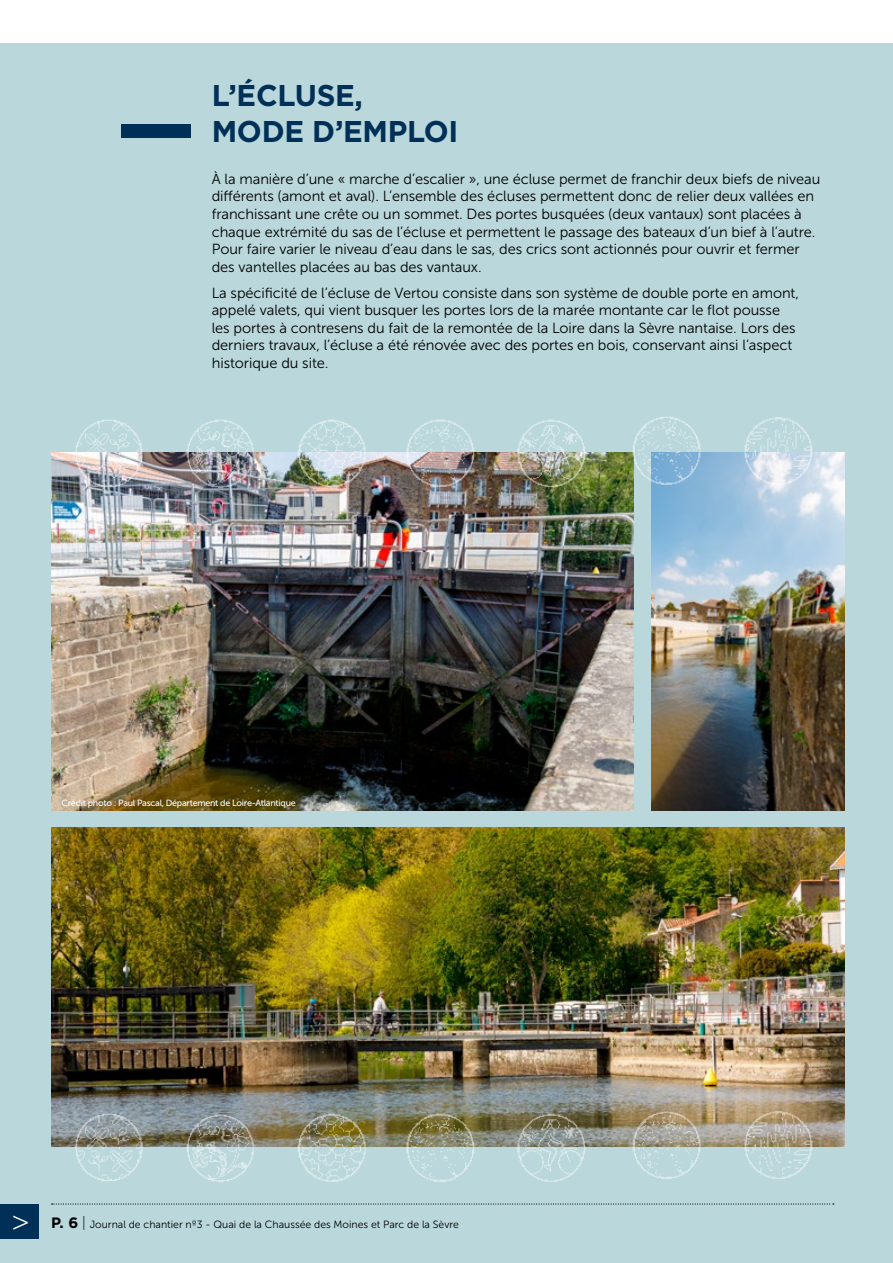
<style>
.page{position:relative;width:893px;height:1263px;background:#fff}
.page>*{position:absolute;margin:0;border:0;box-sizing:border-box;transform-origin:0 0}
.t1{font:700 30px/36px "Gotham";letter-spacing:-.01em;color:#003057}
.t2{font:14.7px/17.5px "Museo Sans 300";letter-spacing:-.005em;color:#000}
.t3{font:10.5px "Museo Sans 300";color:#000}
.t4{font:9px "Museo Sans 500";letter-spacing:-.03em;color:#fff}
.s1{font-family:"Museo Sans 100";font-size:33px;color:#fff}
.s2{font-family:"Gotham";font-weight:700;font-size:15px}
.s3{font-family:"Gotham";font-weight:300;font-size:15px}
</style>
<div class="page">
<div style="left:0;top:43px;width:893px;height:1220px;background:#bad7db"></div>
<img style="left:51px;top:452px;width:583px;height:359px">
<img style="left:652px;top:452px;width:193px;height:359px">
<img style="left:51px;top:828px;width:794px;height:318px">
<img style="left:732px;top:1104px;width:92px;height:75px">
<img style="left:61px;top:1109px;width:91px;height:72px">
<img style="left:173px;top:1111px;width:91px;height:72px">
<img style="left:284px;top:1111px;width:92px;height:71px">
<img style="left:396px;top:1112px;width:92px;height:70px">
<img style="left:508px;top:1111px;width:92px;height:71px">
<img style="left:620px;top:1107px;width:92px;height:72px">
<img style="left:732px;top:417px;width:92px;height:75px">
<img style="left:61px;top:420px;width:91px;height:72px">
<img style="left:173px;top:420px;width:91px;height:72px">
<img style="left:284px;top:419px;width:92px;height:75px">
<img style="left:396px;top:419px;width:92px;height:75px">
<img style="left:508px;top:419px;width:92px;height:75px">
<img style="left:620px;top:417px;width:92px;height:75px">
<svg style="left:52px;top:1203px;width:782px;height:1px"></svg>
<div style="left:0;top:1204px;width:38px;height:34px;background:#003057"></div>
<div style="left:121px;top:124px;width:69px;height:14px;background:#003057"></div>
<h1 class="t1" style="left:212px;top:77px;width:248px">L’ÉCLUSE,<br>MODE D’EMPLOI</h1>
<p class="t2" style="left:212px;top:170px;width:610px">À la manière d’une « marche d’escalier », une écluse permet de franchir deux biefs de niveau différents (amont et aval). L’ensemble des écluses permettent donc de relier deux vallées en franchissant une crête ou un sommet. Des portes busquées (deux vantaux) sont placées à chaque extrémité du sas de l’écluse et permettent le passage des bateaux d’un bief à l’autre.<br>Pour faire varier le niveau d’eau dans le sas, des crics sont actionnés pour ouvrir et fermer des vantelles placées au bas des vantaux.</p>
<p class="t2" style="left:212px;top:284px;width:589px">La spécificité de l’écluse de Vertou consiste dans son système de double porte en amont, appelé valets, qui vient busquer les portes lors de la marée montante car le flot pousse les portes à contresens du fait de la remontée de la Loire dans la Sèvre nantaise. Lors des derniers travaux, l’écluse a été rénovée avec des portes en bois, conservant ainsi l’aspect historique du site.</p>
<p class="t4" style="left:62px;top:798px;width:236px">Crédit photo : Paul Pascal, Département de Loire-Atlantique</p>
<p class="t3" style="left:11px;top:1219px;width:449px"><span class="s1">&gt;</span> <span class="s2">P. 6</span> <span class="s3">|</span> Journal de chantier nº3 - Quai de la Chaussée des Moines et Parc de la Sèvre</p>
</div>
